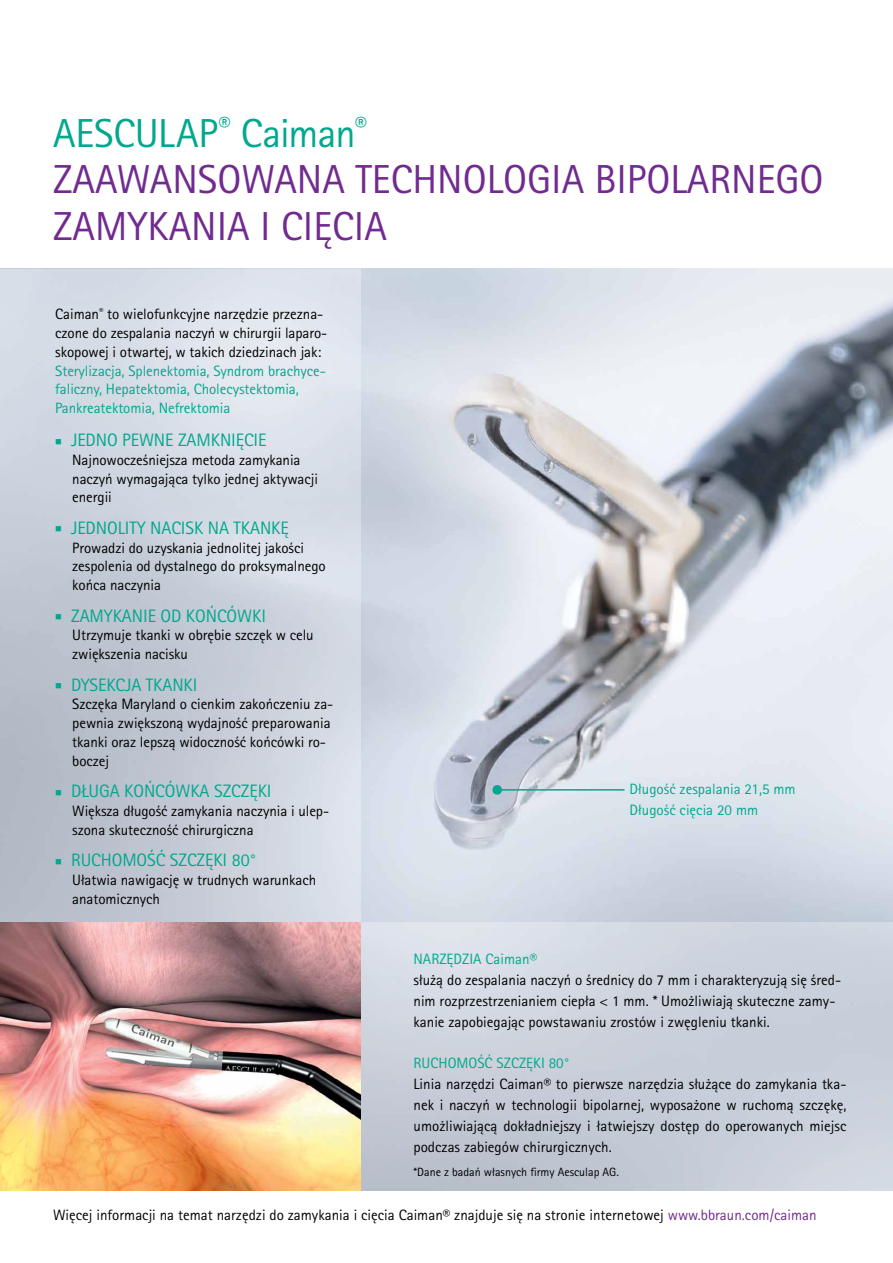
<style>
.page{position:relative;width:893px;height:1263px;background:#fff}
.page>*{position:absolute;margin:0;border:0;box-sizing:border-box;transform-origin:0 0}
.t1{font:40.5px/46.5px "Rotis Sans Serif Pro";color:#712b90}
.t2{font:18px "Rotis Sans Serif Pro";letter-spacing:-.005em;color:#00a88e}
.t3{font:15px/18.8px "Rotis Sans Serif Pro";letter-spacing:-.005em;color:#000}
.t4{font:15px/18.8px "Rotis Sans Serif Pro";letter-spacing:-.005em;color:#00a88e}
.t5{font:12px "Rotis Sans Serif Pro";color:#000}
.s1{color:#00a88e}
.s2{color:#712b90}
</style>
<div class="page">
<img style="left:360px;top:269px;width:533px;height:653px">
<div style="left:0;top:922px;width:893px;height:269px;background:linear-gradient(to bottom,#d5dbe4,#c0c6d2)"></div>
<svg style="left:0;top:269px;width:360px;height:653px;background:#ccd3dd"></svg>
<svg style="left:492px;top:784px;width:11px;height:11px"></svg>
<hr style="left:497px;top:789px;width:127px;height:2px;background:#00a88e">
<img style="left:0;top:922px;width:360px;height:269px">
<h1 class="t1" style="left:53px;top:110px;width:772px"><span class="s1">AESCULAP</span><sup>®</sup> <span class="s1">Caiman</span><sup>®<br></sup>ZAAWANSOWANA TECHNOLOGIA BIPOLARNEGO<br>ZAMYKANIA I CIĘCIA</h1>
<p class="t3" style="left:55px;top:305px;width:274px">Caiman<sup>®</sup> to wielofunkcyjne narzędzie przezna&shy;czone do zespalania naczyń w chirurgii laparo&shy;skopowej i otwartej, w takich dziedzinach jak:</p>
<p class="t4" style="left:55px;top:361px;width:272px">Sterylizacja, Splenektomia, Syndrom brachyce&shy;faliczny, Hepatektomia, Cholecystektomia,<br>Pankreatektomia, Nefrektomia</p>
<p class="t2" style="left:55px;top:429px;width:213px">■ JEDNO PEWNE ZAMKNIĘCIE</p>
<p class="t3" style="left:72px;top:450px;width:247px">Najnowocześniejsza metoda zamykania naczyń wymagająca tylko jednej aktywacji energii</p>
<p class="t2" style="left:55px;top:517px;width:235px">■ JEDNOLITY NACISK NA TKANKĘ</p>
<p class="t3" style="left:72px;top:538px;width:255px">Prowadzi do uzyskania jednolitej jakości zespolenia od dystalnego do proksymalnego końca naczynia</p>
<p class="t2" style="left:55px;top:605px;width:212px">■ ZAMYKANIE OD KOŃCÓWKI</p>
<p class="t3" style="left:72px;top:626px;width:243px">Utrzymuje tkanki w obrębie szczęk w celu zwiększenia nacisku</p>
<p class="t2" style="left:55px;top:674px;width:144px">■ DYSEKCJA TKANKI</p>
<p class="t3" style="left:72px;top:695px;width:263px">Szczęka Maryland o cienkim zakończeniu za&shy;pewnia zwiększoną wydajność preparowania tkanki oraz lepszą widoczność końcówki ro&shy;boczej</p>
<p class="t2" style="left:55px;top:780px;width:218px">■ DŁUGA KOŃCÓWKA SZCZĘKI</p>
<p class="t3" style="left:72px;top:801px;width:258px">Większa długość zamykania naczynia i ulep&shy;szona skuteczność chirurgiczna</p>
<p class="t2" style="left:55px;top:849px;width:203px">■ RUCHOMOŚĆ SZCZĘKI 80°</p>
<p class="t3" style="left:72px;top:870px;width:245px">Ułatwia nawigację w trudnych warunkach anatomicznych</p>
<p class="t4" style="left:630px;top:778px;width:168px;line-height:21px">Długość zespalania 21,5 mm<br>Długość cięcia 20 mm</p>
<p class="t4" style="left:414px;top:950px;width:125px">NARZĘDZIA Caiman®</p>
<p class="t3" style="left:414px;top:970px;width:429px;line-height:21px">służą do zespalania naczyń o średnicy do 7 mm i charakteryzują się śred&shy;nim rozprzestrzenianiem ciepła &lt; 1 mm. * Umożliwiają skuteczne zamy&shy;kanie zapobiegając powstawaniu zrostów i zwęgleniu tkanki.</p>
<p class="t4" style="left:414px;top:1053px;width:158px">RUCHOMOŚĆ SZCZĘKI 80°</p>
<p class="t3" style="left:414px;top:1073px;width:434px;line-height:21px;text-align:justify">Linia narzędzi Caiman® to pierwsze narzędzia służące do zamykania tka&shy;nek i naczyń w technologii bipolarnej, wyposażone w ruchomą szczękę, umożliwiającą dokładniejszy i łatwiejszy dostęp do operowanych miejsc podczas zabiegów chirurgicznych.</p>
<p class="t5" style="left:414px;top:1165px;width:207px">*Dane z badań własnych firmy Aesculap AG.</p>
<p class="t3" style="left:53px;top:1206px;width:765px">Więcej informacji na temat narzędzi do zamykania i cięcia Caiman® znajduje się na stronie internetowej <span class="s2">www.bbraun.com/caiman</span></p>
</div>
